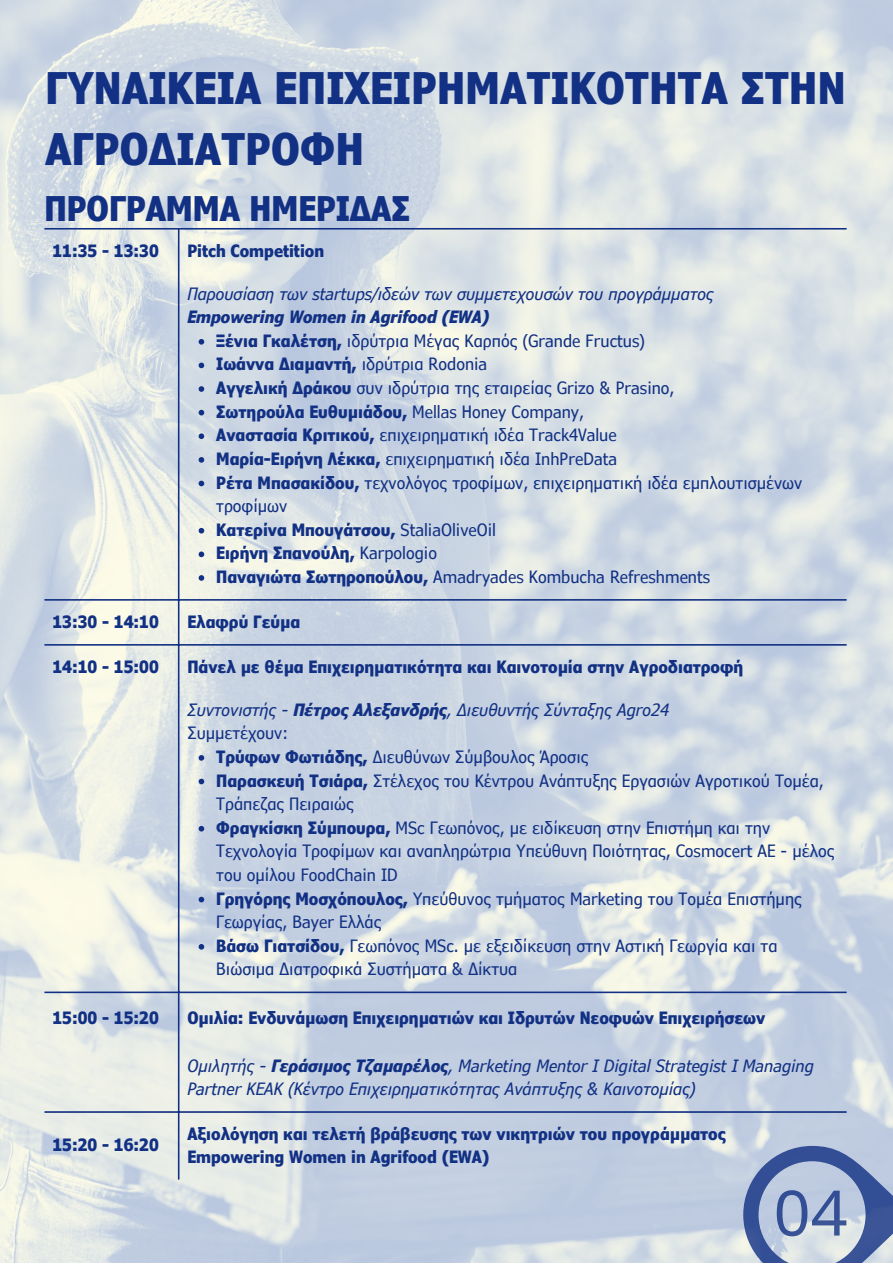
<style>
.page{position:relative;width:893px;height:1264px;background:#fff}
.page>*{position:absolute;margin:0;border:0;box-sizing:border-box;transform-origin:0 0}
.t1{font:700 condensed 43.5px/60.4px "Verdana Pro";letter-spacing:.01em;color:#123184}
.t2{font:700 condensed 33.9px "Verdana Pro";color:#123184}
.t3{font:condensed 16.95px/23.5px "Verdana Pro";color:#123184}
.t4{font:700 condensed 16.95px "Verdana Pro";color:#123184}
.t5{font:italic condensed 16.95px/23.5px "Verdana Pro";color:#123184}
.t6{font:italic 700 condensed 16.95px "Verdana Pro";color:#123184}
.s1{font-weight:700}
.s2{font-weight:400}
</style>
<div class="page">
<img style="left:0;top:0;width:892px;height:1262px">
<svg style="left:198px;top:339px;width:6px;height:5px"></svg>
<svg style="left:198px;top:362px;width:6px;height:6px"></svg>
<svg style="left:198px;top:386px;width:6px;height:6px"></svg>
<svg style="left:198px;top:410px;width:6px;height:5px"></svg>
<svg style="left:198px;top:433px;width:6px;height:6px"></svg>
<svg style="left:198px;top:457px;width:6px;height:5px"></svg>
<svg style="left:198px;top:480px;width:6px;height:6px"></svg>
<svg style="left:198px;top:528px;width:6px;height:5px"></svg>
<svg style="left:198px;top:551px;width:6px;height:6px"></svg>
<svg style="left:198px;top:575px;width:6px;height:5px"></svg>
<svg style="left:198px;top:755px;width:6px;height:5px"></svg>
<svg style="left:198px;top:778px;width:6px;height:6px"></svg>
<svg style="left:198px;top:826px;width:6px;height:5px"></svg>
<svg style="left:198px;top:896px;width:6px;height:6px"></svg>
<svg style="left:198px;top:944px;width:6px;height:5px"></svg>
<hr style="left:178px;top:229px;width:1px;height:950px;background:#123184">
<hr style="left:44px;top:228px;width:802px;height:1px;background:#123184">
<hr style="left:44px;top:599px;width:802px;height:1px;background:#123184">
<hr style="left:44px;top:644px;width:802px;height:1px;background:#123184">
<hr style="left:44px;top:991px;width:802px;height:2px;background:#123184">
<hr style="left:44px;top:1111px;width:802px;height:1px;background:#123184">
<svg style="left:743px;top:1145px;width:149px;height:117px;background:#90a1c5"></svg>
<p class="t1" style="left:46px;top:57px;width:801px">ΓΥΝΑΙΚΕΙΑ ΕΠΙΧΕΙΡΗΜΑΤΙΚΟΤΗΤΑ ΣΤΗΝ<br>ΑΓΡΟΔΙΑΤΡΟΦΗ</p>
<p class="t2" style="left:45px;top:187px;width:367px">ΠΡΟΓΡΑΜΜΑ ΗΜΕΡΙΔΑΣ</p>
<p class="t4" style="left:52px;top:239px;width:108px">11:35 - 13:30</p>
<p class="t4" style="left:187px;top:239px;width:138px">Pitch Competition</p>
<p class="t5" style="left:187px;top:281px;width:528px">Παρουσίαση των startups/ιδεών των συμμετεχουσών του προγράμματος</p>
<p class="t6" style="left:187px;top:306px;width:303px">Empowering Women in Agrifood (EWA)</p>
<p class="t3" style="left:216px;top:328px;width:430px"><span class="s1">Ξένια Γκαλέτση,</span> ιδρύτρια Μέγας Καρπός (Grande Fructus)</p>
<p class="t4" style="left:216px;top:353px;width:272px">Ιωάννα Διαμαντή, <span class="s2">ιδρύτρια Rodonia</span></p>
<p class="t3" style="left:216px;top:375px;width:459px"><span class="s1">Αγγελική Δράκου</span> συν ιδρύτρια της εταιρείας Grizo &amp; Prasino,</p>
<p class="t4" style="left:216px;top:400px;width:369px">Σωτηρούλα Ευθυμιάδου, <span class="s2">Mellas Honey Company,</span></p>
<p class="t3" style="left:216px;top:423px;width:402px"><span class="s1">Αναστασία Κριτικού,</span> επιχειρηματική ιδέα Track4Value</p>
<p class="t3" style="left:216px;top:446px;width:402px"><span class="s1">Μαρία-Ειρήνη Λέκκα,</span> επιχειρηματική ιδέα InhPreData</p>
<p class="t3" style="left:216px;top:470px;width:587px"><span class="s1">Ρέτα Μπασακίδου,</span> τεχνολόγος τροφίμων, επιχειρηματική ιδέα εμπλουτισμένων τροφίμων</p>
<p class="t4" style="left:216px;top:518px;width:281px">Κατερίνα Μπουγάτσου, <span class="s2">StaliaOliveOil</span></p>
<p class="t4" style="left:216px;top:542px;width:222px">Ειρήνη Σπανούλη, <span class="s2">Karpologio</span></p>
<p class="t3" style="left:216px;top:564px;width:495px"><span class="s1">Παναγιώτα Σωτηροπούλου,</span> Amadryades Kombucha Refreshments</p>
<p class="t4" style="left:52px;top:610px;width:108px">13:30 - 14:10</p>
<p class="t4" style="left:187px;top:610px;width:114px">Ελαφρύ Γεύμα</p>
<p class="t4" style="left:52px;top:655px;width:108px">14:10 - 15:00</p>
<p class="t4" style="left:187px;top:655px;width:557px">Πάνελ με θέμα Επιχειρηματικότητα και Καινοτομία στην Αγροδιατροφή</p>
<p class="t5" style="left:187px;top:697px;width:483px">Συντονιστής - <span class="s1">Πέτρος Αλεξανδρής</span>, Διευθυντής Σύνταξης Agro24</p>
<p class="t3" style="left:187px;top:720px;width:102px">Συμμετέχουν:</p>
<p class="t3" style="left:216px;top:744px;width:373px"><span class="s1">Τρύφων Φωτιάδης,</span> Διευθύνων Σύμβουλος Άροσις</p>
<p class="t3" style="left:216px;top:768px;width:609px"><span class="s1">Παρασκευή Τσιάρα,</span> Στέλεχος του Κέντρου Ανάπτυξης Εργασιών Αγροτικού Τομέα,<br>Τράπεζας Πειραιώς</p>
<p class="t3" style="left:216px;top:815px;width:619px"><span class="s1">Φραγκίσκη Σύμπουρα,</span> MSc Γεωπόνος, με ειδίκευση στην Επιστήμη και την<br>Τεχνολογία Τροφίμων και αναπληρώτρια Υπεύθυνη Ποιότητας, Cosmocert AE - μέλος του ομίλου FoodChain ID</p>
<p class="t3" style="left:216px;top:886px;width:587px"><span class="s1">Γρηγόρης Μοσχόπουλος,</span> Υπεύθυνος τμήματος Marketing του Τομέα Επιστήμης<br>Γεωργίας, Bayer Ελλάς</p>
<p class="t3" style="left:216px;top:933px;width:562px"><span class="s1">Βάσω Γιατσίδου,</span> Γεωπόνος MSc. με εξειδίκευση στην Αστική Γεωργία και τα<br>Βιώσιμα Διατροφικά Συστήματα &amp; Δίκτυα</p>
<p class="t4" style="left:52px;top:1006px;width:108px">15:00 - 15:20</p>
<p class="t4" style="left:187px;top:1006px;width:579px">Ομιλία: Ενδυνάμωση Επιχειρηματιών και Ιδρυτών Νεοφυών Επιχειρήσεων</p>
<p class="t5" style="left:187px;top:1052px;width:628px">Ομιλητής - <span class="s1">Γεράσιμος Τζαμαρέλος</span>, Marketing Mentor I Digital Strategist I Managing<br>Partner KEAK (Κέντρο Επιχειρηματικότητας Ανάπτυξης &amp; Καινοτομίας)</p>
<p class="t4" style="left:52px;top:1133px;width:108px">15:20 - 16:20</p>
<p class="t4" style="left:187px;top:1122px;width:539px">Αξιολόγηση και τελετή βράβευσης των νικητριών του προγράμματος</p>
<p class="t4" style="left:187px;top:1146px;width:303px">Empowering Women in Agrifood (EWA)</p>
</div>
